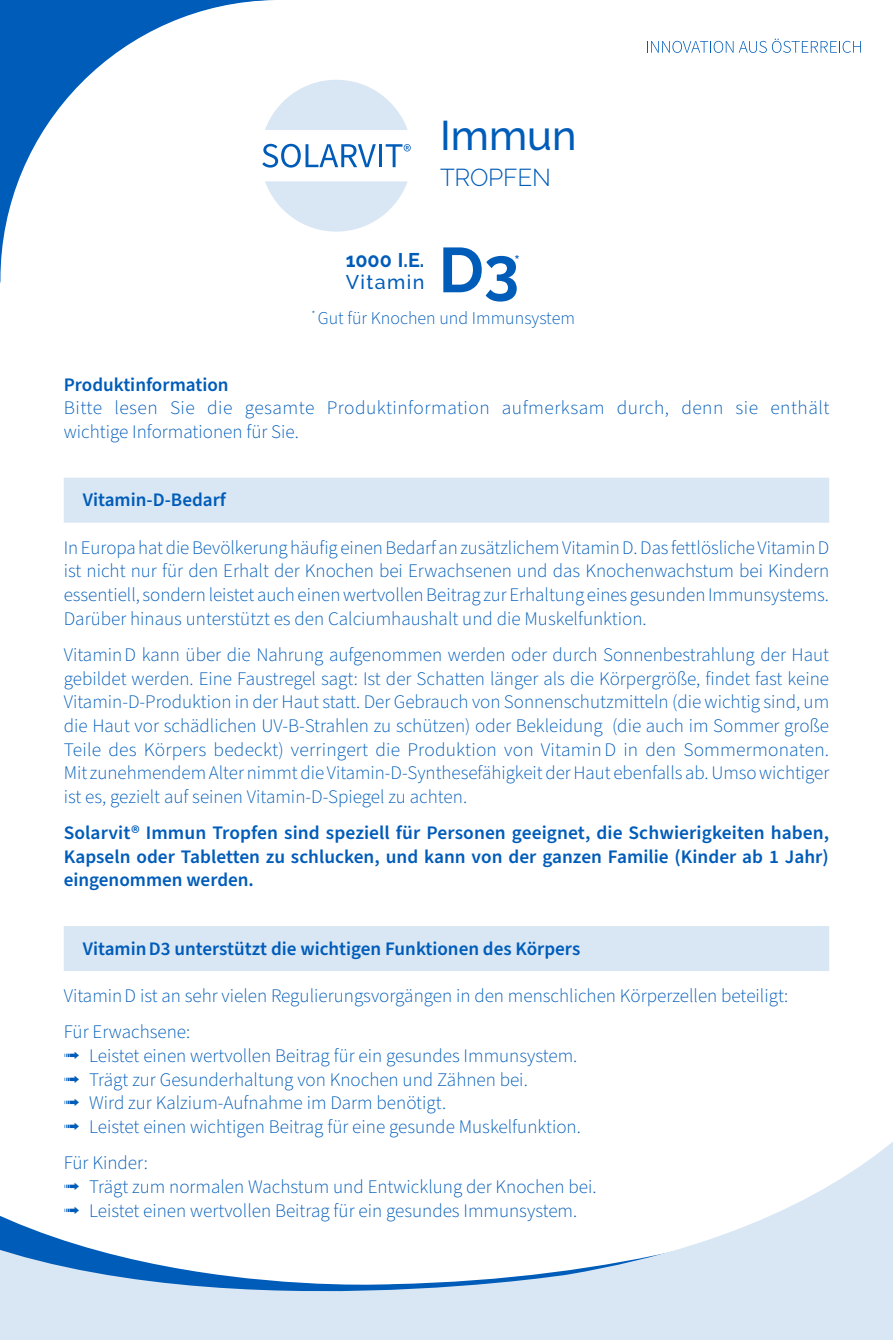
<style>
.page{position:relative;width:893px;height:1340px;background:#fff}
.page>*{position:absolute;margin:0;border:0;box-sizing:border-box;transform-origin:0 0}
.t1{font:700 63.23px "Raleway";color:#005cb9}
.t2{font:500 41.4px "Raleway";color:#005cb9}
.t3{font:300 24.3px "Raleway";letter-spacing:-.01em;color:#005cb9}
.t4{font:700 19.8px "Raleway";color:#005cb9}
.t5{font:500 19.8px "Raleway";letter-spacing:.07em;color:#005cb9}
.t6{font:300 19.12px/23.6px "Source Sans Pro";color:#005cb9}
.t7{font:600 19.12px/23.6px "Source Sans Pro";color:#005cb9;text-align:justify}
.t8{font:300 19.12px/23.6px "Source Sans Pro";letter-spacing:.025em;color:#005cb9}
.t9{font:300 18px "Source Sans Pro";color:#005cb9}
.t10{font:500 18px "Raleway";color:#005cb9}
</style>
<div class="page">
<svg style="left:0;top:1142px;width:893px;height:197px"></svg>
<div style="left:64px;top:477px;width:765px;height:45px;background:#d9e7f4"></div>
<div style="left:64px;top:926px;width:765px;height:45px;background:#d9e7f4"></div>
<svg style="left:0;top:0;width:550px;height:523px"></svg>
<svg style="left:262px;top:80px;width:149px;height:152px"></svg>
<svg style="left:647px;top:41px;width:86px;height:12px"></svg>
<svg style="left:739px;top:39px;width:122px;height:14px"></svg>
<h2 class="t2" style="left:440px;top:111px;width:138px">Immun</h2>
<p class="t3" style="left:440px;top:163px;width:112px">TROPFEN</p>
<p class="t4" style="left:346px;top:248px;width:80px">1000 I.E.</p>
<p class="t5" style="left:346px;top:270px;width:80px">Vitamin</p>
<h1 class="t1" style="left:439px;top:234px;width:82px">D3</h1>
<p class="t10" style="left:514px;top:251px;width:7px">*</p>
<p class="t9" style="left:312px;top:306px;width:265px"><sup>*</sup> Gut für Knochen und Immunsystem</p>
<p class="t7" style="left:64px;top:373px;width:166px">Produktinformation</p>
<p class="t8" style="left:64px;top:397px;width:767px">Bitte lesen Sie die gesamte Produktinformation aufmerksam durch, denn sie enthält wichtige Informationen für Sie.</p>
<p class="t7" style="left:83px;top:489px;width:145px">Vitamin-D-Bedarf</p>
<p class="t6" style="left:64px;top:536px;width:767px;text-align:justify">In Europa hat die Bevölkerung häufig einen Bedarf an zusätzlichem Vitamin D. Das fettlösliche Vitamin D ist nicht nur für den Erhalt der Knochen bei Erwachsenen und das Knochenwachstum bei Kindern essentiell, sondern leistet auch einen wertvollen Beitrag zur Erhaltung eines gesunden Immunsystems.<br>Darüber hinaus unterstützt es den Calciumhaushalt und die Muskelfunktion.</p>
<p class="t6" style="left:64px;top:643px;width:767px;text-align:justify">Vitamin D kann über die Nahrung aufgenommen werden oder durch Sonnenbestrahlung der Haut gebildet werden. Eine Faustregel sagt: Ist der Schatten länger als die Körpergröße, findet fast keine Vitamin-D-Produktion in der Haut statt. Der Gebrauch von Sonnenschutzmitteln (die wichtig sind, um die Haut vor schädlichen UV-B-Strahlen zu schützen) oder Bekleidung (die auch im Sommer große Teile des Körpers bedeckt) verringert die Produktion von Vitamin D in den Sommermonaten.<br>Mit zunehmendem Alter nimmt die Vitamin-D-Synthesefähigkeit der Haut ebenfalls ab. Umso wichtiger ist es, gezielt auf seinen Vitamin-D-Spiegel zu achten.</p>
<p class="t7" style="left:64px;top:821px;width:767px">Solarvit® Immun Tropfen sind speziell für Personen geeignet, die Schwierigkeiten haben, Kapseln oder Tabletten zu schlucken, und kann von der ganzen Familie (Kinder ab 1 Jahr) eingenommen werden.</p>
<p class="t7" style="left:83px;top:937px;width:499px">Vitamin D3 unterstützt die wichtigen Funktionen des Körpers</p>
<p class="t6" style="left:64px;top:978px;width:726px;line-height:36.4px">Vitamin D ist an sehr vielen Regulierungsvorgängen in den menschlichen Körperzellen beteiligt:<br>Für Erwachsene:</p>
<p class="t6" style="left:64px;top:1044px;width:519px">➟ Leistet einen wertvollen Beitrag für ein gesundes Immunsystem. ➟ Trägt zur Gesunderhaltung von Knochen und Zähnen bei.<br>➟ Wird zur Kalzium-Aufnahme im Darm benötigt.<br>➟ Leistet einen wichtigen Beitrag für eine gesunde Muskelfunktion.</p>
<p class="t6" style="left:64px;top:1151px;width:534px">Für Kinder:<br>➟ Trägt zum normalen Wachstum und Entwicklung der Knochen bei. ➟ Leistet einen wertvollen Beitrag für ein gesundes Immunsystem.</p>
</div>
